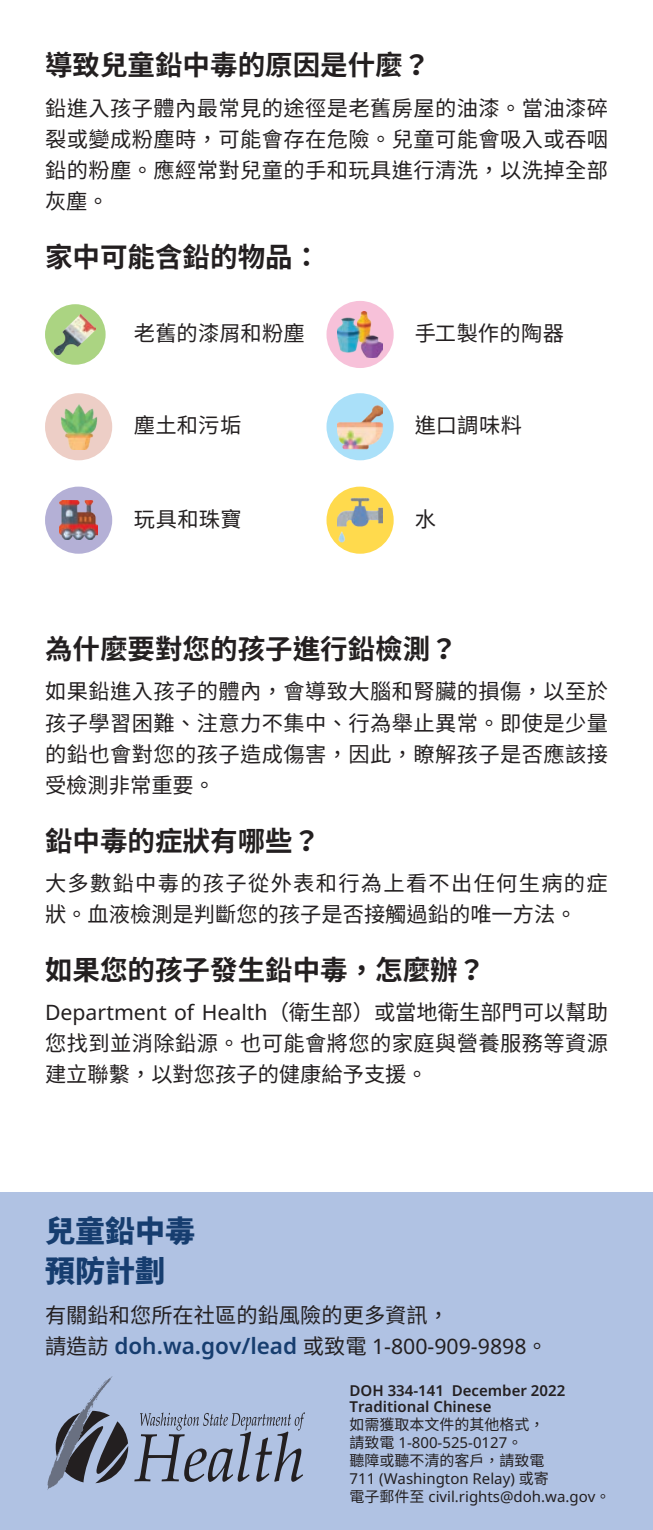
<style>
.page{position:relative;width:653px;height:1530px;background:#fff}
.page>*{position:absolute;margin:0;border:0;box-sizing:border-box;transform-origin:0 0}
.t1{font:900 30px/40px "Noto Sans CJ Ktc";color:#163d6f}
.t2{font:700 27.5px "Noto Sans CJ Ktc";color:#231f20}
.t3{font:600 22.5px "Noto Sans";color:#163d6f}
.t4{font:21.25px/31.2px "Noto Sans CJ Ktc";letter-spacing:.02em;color:#231f20;text-align:justify}
.t5{font:21.25px/31.2px "Noto Sans CJ Ktc";letter-spacing:.06em;color:#231f20}
.t6{font:21.25px "Noto Sans CJ Ktc";color:#231f20}
.t7{font:15px/18px "Noto Sans";color:#231f20}
.t8{font:600 15px/16.2px "Noto Sans";color:#231f20}
.s1{font-family:"Noto Sans"}
.s2{font-family:"Noto Sans CJ Ktc";font-weight:400;font-size:21.25px;color:#231f20}
.s3{font-weight:400;font-size:21.25px;color:#231f20}
.s4{font-family:"Noto Sans CJ Ktc"}
</style>
<div class="page">
<div style="left:45px;top:304px;width:61px;height:61px;background:#abd482;border-radius:50%"></div>
<img style="left:55px;top:314px;width:41px;height:41px">
<div style="left:45px;top:393px;width:67px;height:67px;background:#edcec6;border-radius:50%"></div>
<img style="left:61px;top:404px;width:37px;height:45px">
<div style="left:45px;top:487px;width:67px;height:67px;background:#b4b0d6;border-radius:50%"></div>
<img style="left:59px;top:501px;width:39px;height:38px">
<div style="left:326px;top:301px;width:67px;height:67px;background:#f7c1d9;border-radius:50%"></div>
<img style="left:337px;top:312px;width:45px;height:45px">
<div style="left:326px;top:393px;width:67px;height:67px;background:#aae0f9;border-radius:50%"></div>
<img style="left:337px;top:405px;width:45px;height:44px">
<div style="left:326px;top:487px;width:67px;height:67px;background:#ffda4d;border-radius:50%"></div>
<img style="left:337px;top:498px;width:45px;height:45px">
<div style="left:0;top:1192px;width:652px;height:338px;background:#b0c2e3"></div>
<svg style="left:134px;top:1412px;width:171px;height:70px"></svg>
<svg style="left:47px;top:1376px;width:81px;height:114px"></svg>
<h4 class="t2" style="left:45px;top:50px;width:386px">導致兒童鉛中毒的原因是什麼？</h4>
<p class="t4" style="left:45px;top:93px;width:564px">鉛進入孩子體內最常見的途徑是老舊房屋的油漆。當油漆碎裂或變成粉塵時，可能會存在危險。兒童可能會吸入或吞咽鉛的粉塵。應經常對兒童的手和玩具進行清洗，以洗掉全部灰塵。</p>
<h4 class="t2" style="left:45px;top:241px;width:276px">家中可能含鉛的物品：</h4>
<p class="t6" style="left:134px;top:321px;width:172px">老舊的漆屑和粉塵</p>
<p class="t4" style="left:414px;top:318px;width:151px">手工製作的陶器</p>
<p class="t4" style="left:134px;top:410px;width:109px">塵土和污垢</p>
<p class="t4" style="left:414px;top:410px;width:109px">進口調味料</p>
<p class="t4" style="left:134px;top:504px;width:109px">玩具和珠寶</p>
<p class="t4" style="left:414px;top:504px;width:23px">水</p>
<h4 class="t2" style="left:45px;top:634px;width:414px">為什麼要對您的孩子進行鉛檢測？</h4>
<p class="t4" style="left:45px;top:676px;width:564px">如果鉛進入孩子的體內，會導致大腦和腎臟的損傷，以至於孩子學習困難、注意力不集中、行為舉止異常。即使是少量的鉛也會對您的孩子造成傷害，因此，瞭解孩子是否應該接受檢測非常重要。</p>
<h4 class="t2" style="left:45px;top:825px;width:276px">鉛中毒的症狀有哪些？</h4>
<p class="t5" style="left:45px;top:868px;width:564px">大多數鉛中毒的孩子從外表和行為上看不出任何生病的症狀。血液檢測是判斷您的孩子是否接觸過鉛的唯一方法。</p>
<h4 class="t2" style="left:45px;top:954px;width:441px">如果您的孩子發生鉛中毒，怎麼辦？</h4>
<p class="t4" style="left:45px;top:997px;width:564px"><span class="s1">Department of Health</span>（衛生部）或當地衛生部門可以幫助您找到並消除鉛源。也可能會將您的家庭與營養服務等資源建立聯繫，以對您孩子的健康給予支援。</p>
<p class="t1" style="left:45px;top:1212px;width:151px">兒童鉛中毒預防計劃</p>
<p class="t6" style="left:45px;top:1303px;width:405px">有關鉛和您所在社區的鉛風險的更多資訊，</p>
<p class="t3" style="left:45px;top:1333px;width:504px"><span class="s2">請造訪</span> doh.wa.gov/lead <span class="s2">或致電</span> <span class="s3">1-800-909-9898</span><span class="s2">。</span></p>
<p class="t8" style="left:349px;top:1382px;width:217px">DOH 334-141 December 2022<br>Traditional Chinese</p>
<p class="t7" style="left:349px;top:1416px;width:262px"><span class="s4">如需獲取本文件的其他格式，<br>請致電</span> 1-800-525-0127<span class="s4">。<br>聽障或聽不清的客戶，請致電<br></span>711 (Washington Relay) <span class="s4">或寄<br>電子郵件至</span> civil.rights@doh.wa.gov<span class="s4">。</span></p>
</div>
